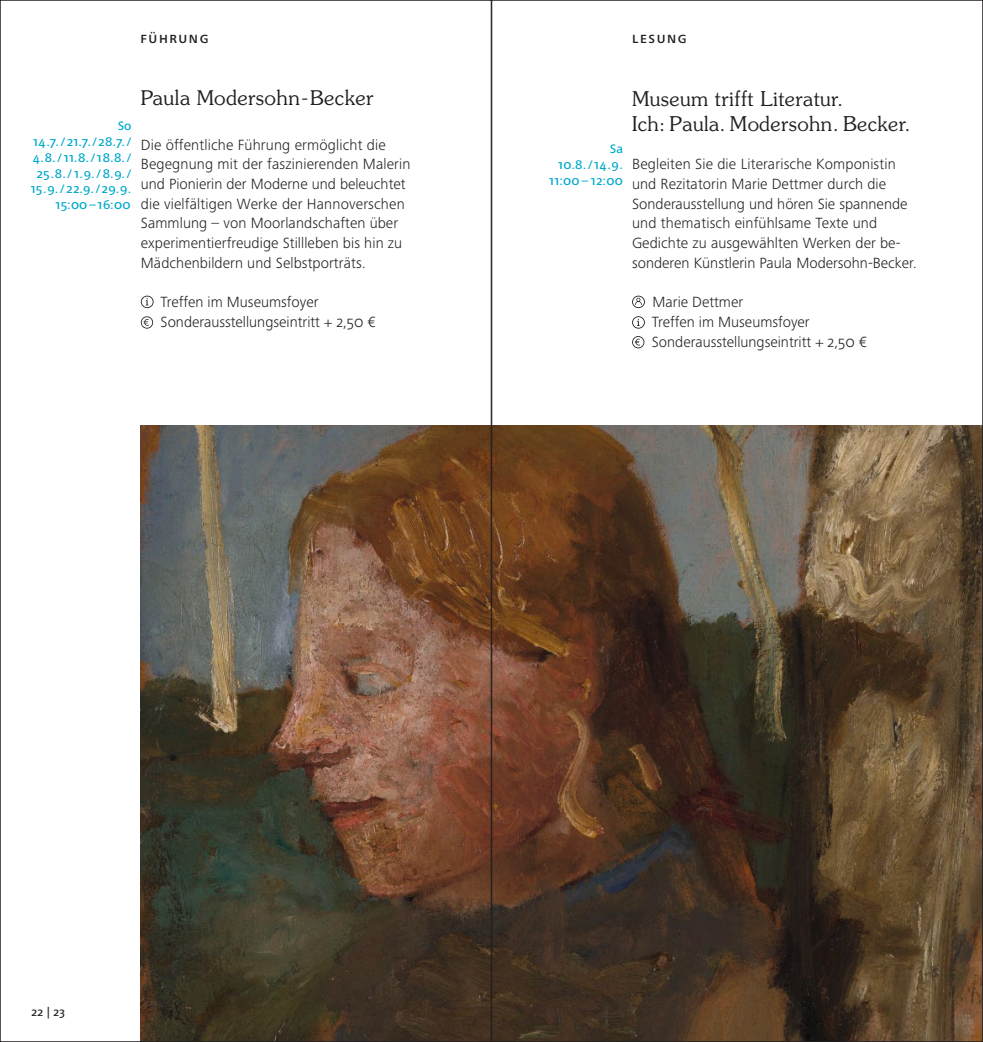
<style>
.page{position:relative;width:983px;height:1042px;background:#fff}
.page>*{position:absolute;margin:0;border:0;box-sizing:border-box;transform-origin:0 0}
.t1{font:300 20.65px "Souvenir Std";letter-spacing:.02em;color:#231f20}
.t2{font:300 20.3px/24.5px "Souvenir Std";letter-spacing:.02em;color:#231f20}
.t3{font:300 15.4px/19.8px "Frutiger Next LTW1 G";letter-spacing:.005em;color:#231f20}
.t4{font:500 15.4px "Frutiger Next LTW1 G";letter-spacing:.1em;color:#231f20}
.t5{font:500 12.6px/15.8px "Frutiger Next LTW1 G";letter-spacing:.03em;color:#00a9cc;text-align:right}
.t6{font:500 11.9px "Frutiger Next LTW1 G";color:#231f20}
.s1{font-size:20.12px}
</style>
<div class="page">
<img style="left:141px;top:425px;width:839px;height:615px">
<svg style="left:141px;top:296px;width:12px;height:12px"></svg>
<svg style="left:141px;top:316px;width:12px;height:13px"></svg>
<svg style="left:632px;top:296px;width:12px;height:12px"></svg>
<svg style="left:632px;top:316px;width:12px;height:13px"></svg>
<svg style="left:632px;top:336px;width:12px;height:12px"></svg>
<p class="t4" style="left:140px;top:29px;width:69px">Führung</p>
<p class="t5" style="left:31px;top:119px;width:102px">So<br>14.7. / 21.7. / 28.7. /<br>4.8./11.8./18.8./<br>25.8. /1.9. / 8.9./<br>15.9. / 22.9. /29.9.<br>15:00 – 16:00</p>
<h1 class="t1" style="left:141px;top:85px;width:234px"><span class="s1">P</span>aula <span class="s1">M</span>odersohn-<span class="s1">B</span>ecker</h1>
<p class="t3" style="left:141px;top:135px;width:271px">Die öffentliche Führung ermöglicht die Begegnung mit der faszinierenden Malerin und Pionierin der Moderne und beleuchtet die vielfältigen Werke der Hannoverschen Sammlung – von Moorlandschaften über experimentierfreudige Stillleben bis hin zu Mädchenbildern und Selbstporträts.</p>
<p class="t3" style="left:160px;top:292px;width:216px">Treffen im Museumsfoyer<br>Sonderausstellungseintritt + 2,50 €</p>
<p class="t4" style="left:632px;top:29px;width:56px">Lesung</p>
<p class="t5" style="left:549px;top:142px;width:75px">Sa<br>10.8. /14.9.<br>11:00 – 12:00</p>
<h2 class="t2" style="left:632px;top:87px;width:280px">Museum trifft Literatur.<br>Ich: Paula. Modersohn. Becker.</h2>
<p class="t3" style="left:632px;top:154px;width:286px">Begleiten Sie die Literarische Komponistin und Rezitatorin Marie Dettmer durch die Sonderausstellung und hören Sie spannende und thematisch einfühlsame Texte und Gedichte zu ausgewählten Werken der be&shy;sonderen Künstlerin Paula Modersohn-Becker.</p>
<p class="t3" style="left:651px;top:292px;width:216px">Marie Dettmer<br>Treffen im Museumsfoyer<br>Sonderausstellungseintritt + 2,50 €</p>
<p class="t6" style="left:32px;top:1005px;width:35px">22 | 23</p>
</div>
